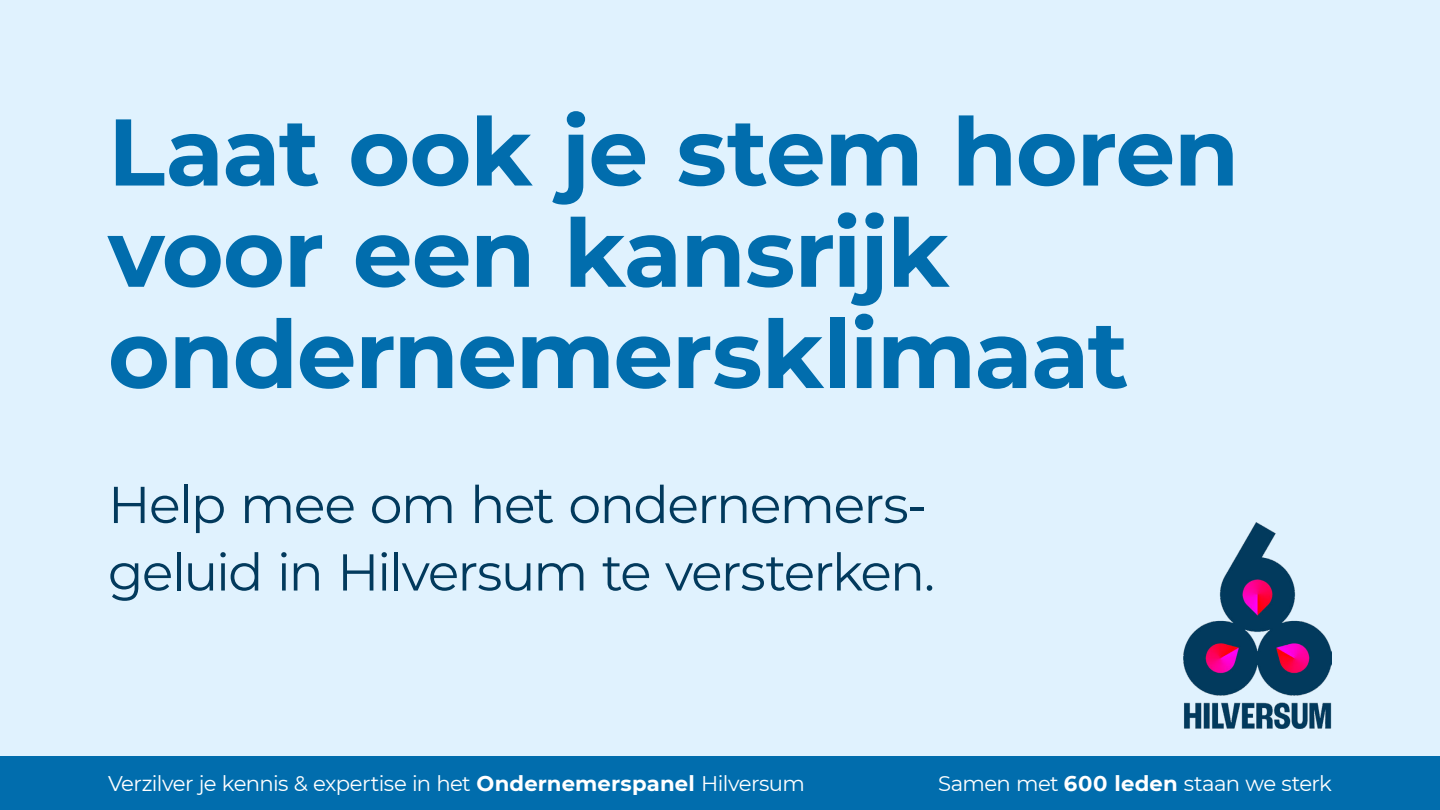
<style>
.page{position:relative;width:1440px;height:810px;background:#fff}
.page>*{position:absolute;margin:0;border:0;box-sizing:border-box;transform-origin:0 0}
.t1{font:700 94.5px/101.2px "Montserrat";letter-spacing:-.015em;color:#016dad}
.t2{font:51.75px/67.5px "Montserrat";letter-spacing:-.035em;color:#023a5d}
.t3{font:21.15px "Montserrat";letter-spacing:-.03em;color:#fff}
.s1{font-weight:700}
</style>
<div class="page">
<div style="left:0;top:756px;width:1440px;height:54px;background:#016dad"></div>
<div style="left:0;top:0;width:1440px;height:756px;background:#e0f2fe"></div>
<img style="left:1184px;top:522px;width:148px;height:207px">
<h1 class="t1" style="left:108px;top:107px;width:1133px">Laat ook je stem horen voor een kansrijk ondernemersklimaat</h1>
<h2 class="t2" style="left:108px;top:475px;width:828px">Help mee om het ondernemers&shy;geluid in Hilversum te versterken.</h2>
<p class="t3" style="left:108px;top:775px;width:698px">Verzilver je kennis &amp; expertise in het <span class="s1">Ondernemerspanel</span> Hilversum</p>
<p class="t3" style="left:938px;top:775px;width:395px">Samen met <span class="s1">600 leden</span> staan we sterk</p>
</div>
